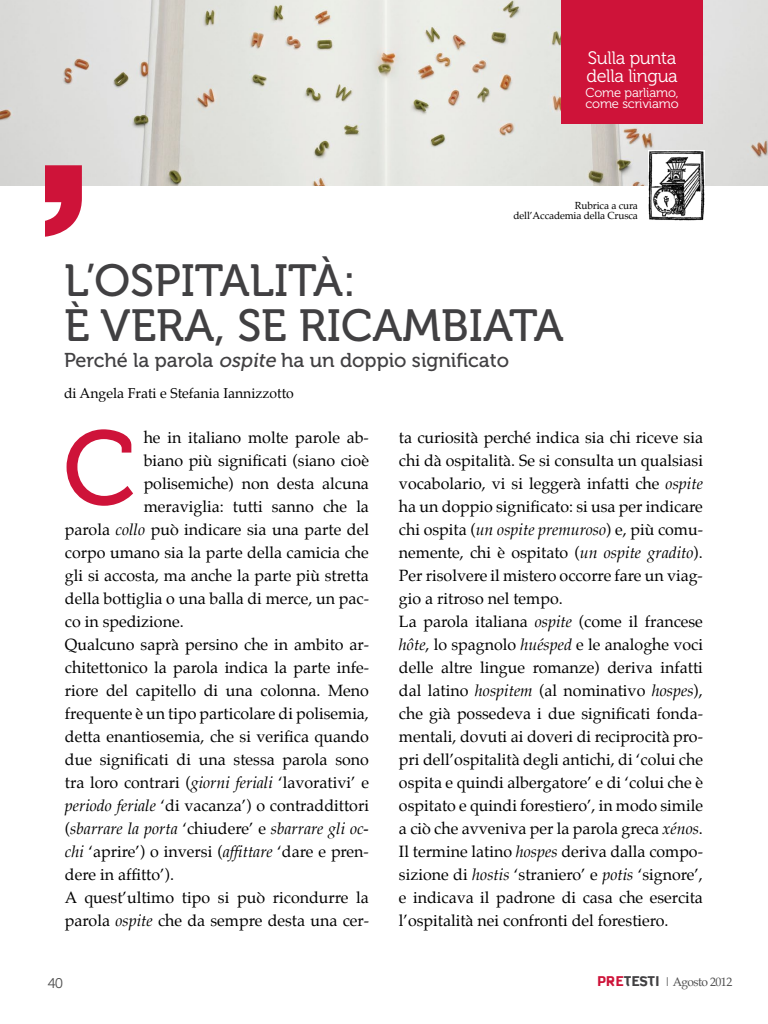
<style>
.page{position:relative;width:768px;height:1024px;background:#fff}
.page>*{position:absolute;margin:0;border:0;box-sizing:border-box;transform-origin:0 0}
.t1{font:104.7px "Museo 500";color:#ce1339}
.t2{font:45px/45px "Museo 500";color:#414042}
.t3{font:20px "Museo 500";color:#414042}
.t4{font:18px/18px "Museo 300";letter-spacing:-.015em;color:#fff}
.t5{font:16px/23px "Palatino";color:#000}
.t6{font:italic 16px "Palatino";color:#000}
.t7{font:14px "Palatino";color:#000}
.t8{font:14px "Museo 300";color:#4d4d4d}
.t9{font:13px/12px "Museo 300";letter-spacing:-.01em;color:#fff}
.t10{font:12px "Palatino";letter-spacing:-.045em;color:#4d4d4d}
.t11{font:10.1px/10.1px "Palatino";letter-spacing:-.01em;color:#000;text-align:right}
.s1{font-style:italic}
.s2{font-style:normal}
.s3{font-style:inherit}
.s4{font-family:"Kautiva Caps";font-weight:700;font-size:19.1px;color:#ce1339}
.s5{font-family:"Kautiva Caps";font-weight:700;font-size:19.1px;color:#414042}
</style>
<div class="page">
<img style="left:0;top:0;width:768px;height:186px">
<div style="left:561px;top:0;width:142px;height:124px;background:#ce1339"></div>
<svg style="left:45px;top:165px;width:37px;height:72px"></svg>
<img style="left:648px;top:150px;width:56px;height:71px">
<p class="t4" style="left:586px;top:49px;width:93px">Sulla punta della lingua</p>
<p class="t9" style="left:585px;top:86px;width:95px">Come parliamo, come scriviamo</p>
<p class="t11" style="left:513px;top:201px;width:126px">Rubrica a cura dell’Accademia della Crusca</p>
<h2 class="t2" style="left:64px;top:259px;width:294px">L’OSPITALITÀ:<br>È VERA</h2>
<h2 class="t2" style="left:214px;top:304px;width:350px">, SE RICAMBIATA</h2>
<p class="t3" style="left:64px;top:349px;width:447px">Perché la parola <span class="s1">ospite</span> ha un doppio significato</p>
<p class="t7" style="left:64px;top:381px;width:231px">di Angela Frati e Stefania Iannizzotto</p>
<h1 class="t1" style="left:63px;top:411px;width:75px">C</h1>
<p class="t5" style="left:144px;top:426px;width:227px">he in italiano molte parole ab-</p>
<p class="t5" style="left:144px;top:449px;width:227px">biano più significati (siano cioè</p>
<p class="t5" style="left:144px;top:472px;width:227px">polisemiche) non desta alcuna</p>
<p class="t5" style="left:144px;top:495px;width:227px">meraviglia: tutti sanno che la</p>
<p class="t5" style="left:65px;top:518px;width:306px">parola <span class="s1">collo</span> può indicare sia una parte del</p>
<p class="t5" style="left:65px;top:541px;width:305px">corpo umano sia la parte della camicia che</p>
<p class="t5" style="left:65px;top:564px;width:305px">gli si accosta, ma anche la parte più stretta</p>
<p class="t5" style="left:65px;top:587px;width:306px">della bottiglia o una balla di merce, un pac-</p>
<p class="t5" style="left:65px;top:610px;width:120px">co in spedizione.</p>
<p class="t5" style="left:65px;top:633px;width:306px">Qualcuno saprà persino che in ambito ar-</p>
<p class="t5" style="left:65px;top:656px;width:306px">chitettonico la parola indica la parte infe-</p>
<p class="t5" style="left:65px;top:679px;width:305px">riore del capitello di una colonna. Meno</p>
<p class="t5" style="left:65px;top:702px;width:306px">frequente è un tipo particolare di polisemia,</p>
<p class="t5" style="left:65px;top:725px;width:306px">detta enantiosemia, che si verifica quando</p>
<p class="t5" style="left:65px;top:748px;width:306px">due significati di una stessa parola sono</p>
<p class="t5" style="left:65px;top:771px;width:306px">tra loro contrari (<span class="s1">giorni feriali</span> ‘lavorativi’ e</p>
<p class="t5" style="left:65px;top:794px;width:306px"><span class="s1">periodo feriale</span> ‘di vacanza’) o contraddittori</p>
<p class="t6" style="left:65px;top:816px;width:305px"><span class="s2">(</span>sbarrare la porta <span class="s2">‘chiudere’ e</span> sbarrare gli oc-</p>
<p class="t5" style="left:65px;top:840px;width:305px"><span class="s1">chi</span> ‘aprire’) o inversi (<span class="s1">affittare</span> ‘dare e pren-</p>
<p class="t5" style="left:65px;top:863px;width:111px">dere in affitto’).</p>
<p class="t5" style="left:65px;top:886px;width:305px">A quest’ultimo tipo si può ricondurre la</p>
<p class="t5" style="left:65px;top:909px;width:306px">parola <span class="s1">ospite</span> che da sempre desta una cer-</p>
<p class="t5" style="left:399px;top:426px;width:306px">ta curiosità perché indica sia chi riceve sia chi dà ospitalità. Se si consulta un qualsiasi vocabolario, vi si leggerà infatti che <span class="s1">ospite </span>ha un doppio significato: si usa per indicare chi ospita (<span class="s1">un ospite premuroso</span>) e, più comu&shy;nemente, chi è ospitato (<span class="s1">un ospite gradito</span>).<br>Per risolvere il mistero occorre fare un viag&shy;gio a ritroso nel tempo.<br>La parola italiana <span class="s1">ospite</span> (come il francese <span class="s1">hôte</span>, lo spagnolo <span class="s1">huésped</span> e le analoghe voci delle altre lingue romanze) deriva infatti dal latino <span class="s1">hospitem</span> <span class="s3">(</span>al nominativo <span class="s1">hospes</span><span class="s3">), </span>che già possedeva i due significati fonda&shy;mentali, dovuti ai doveri di reciprocità pro&shy;pri dell’ospitalità degli antichi, di ‘colui che ospita e quindi albergatore’ e di ‘colui che è ospitato e quindi forestiero’, in modo simile a ciò che avveniva per la parola greca <span class="s1">xénos</span>.<br>Il termine latino <span class="s1">hospes</span> deriva dalla compo&shy;sizione di <span class="s1">hostis</span> ‘straniero’ e <span class="s1">potis</span> ‘signore’, e indicava il padrone di casa che esercita l’ospitalità nei confronti del forestiero.</p>
<p class="t8" style="left:48px;top:975px;width:17px">40</p>
<p class="t10" style="left:597px;top:972px;width:137px"><span class="s4">pre</span><span class="s5">testi</span> | Agosto 2012</p>
</div>
